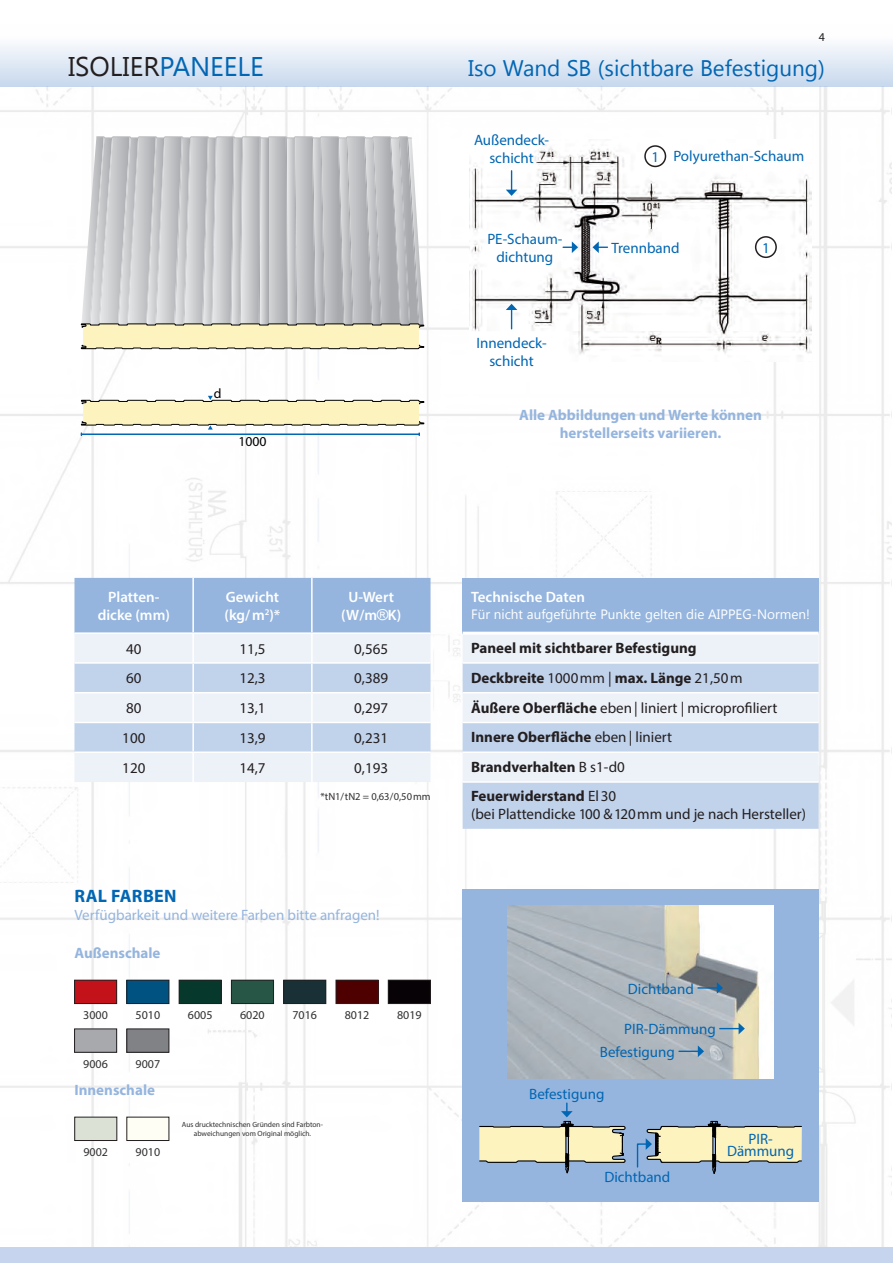
<style>
.page{position:relative;width:893px;height:1263px;background:#fff}
.page>*{position:absolute;margin:0;border:0;box-sizing:border-box;transform-origin:0 0}
.t1{font:27px "Lao UI";color:#231f20}
.t2{font:22.5px "Lao UI";color:#0166b3}
.t3{font:700 18px "Myriad Pro";letter-spacing:.02em;color:#0166b3}
.t4{font:700 15px/29.7px "Myriad Pro";color:#231f20}
.t5{font:15px/18px "Myriad Pro";color:#0166b3;text-align:center}
.t6{font:15px "Myriad Pro";color:#231f20}
.t7{font:700 15px/18px "Myriad Pro";color:#95b5de;text-align:center}
.t8{font:15px/18px "Myriad Variable Concept";color:#fff;text-align:center}
.t9{font:15px "Myriad Pro";color:#95b5de}
.t10{font:13.65px "Myriad";color:#000}
.t11{font:13.5px "Lao UI";color:#fff}
.t12{font:12px "Myriad Pro";color:#312f30}
.t13{font:12px "Myriad Pro";color:#231f20}
.t14{font:10.5px "Myriad Pro";color:#312f30}
.t15{font:7.5px/9px "Myriad Pro";color:#312f30;text-align:center}
.s1{color:#0166b3}
.s2{font-weight:400}
</style>
<div class="page">
<img style="left:0;top:86px;width:892px;height:1161px">
<div style="left:0;top:24px;width:893px;height:62px;background:linear-gradient(to bottom,#fff,#cadaef)"></div>
<div style="left:0;top:1247px;width:893px;height:16px;background:#c6d5ed"></div>
<svg style="left:80px;top:396px;width:345px;height:40px"></svg>
<svg style="left:80px;top:136px;width:345px;height:215px;background:#cbcac7"></svg>
<img style="left:470px;top:139px;width:342px;height:223px">
<svg style="left:563px;top:241px;width:15px;height:12px"></svg>
<svg style="left:506px;top:171px;width:11px;height:25px"></svg>
<svg style="left:506px;top:304px;width:11px;height:25px"></svg>
<svg style="left:592px;top:241px;width:15px;height:12px"></svg>
<div style="left:755px;top:236px;width:22px;height:22px;border:2px solid #231f20;border-radius:50%"></div>
<div style="left:644px;top:145px;width:22px;height:22px;border:2px solid #231f20;border-radius:50%"></div>
<div style="left:462px;top:890px;width:357px;height:312px;background:#95b5de"></div>
<img style="left:507px;top:906px;width:267px;height:172px">
<svg style="left:679px;top:1045px;width:25px;height:12px"></svg>
<svg style="left:698px;top:982px;width:25px;height:12px"></svg>
<svg style="left:720px;top:1023px;width:25px;height:11px"></svg>
<svg style="left:479px;top:1103px;width:147px;height:71px"></svg>
<svg style="left:636px;top:1121px;width:166px;height:53px"></svg>
<div style="left:74px;top:578px;width:357px;height:54px;background:#95b5de"></div>
<div style="left:74px;top:634px;width:357px;height:148px;background:#edf2f9"></div>
<svg style="left:74px;top:664px;width:357px;height:87px;background:#d0ddef"></svg>
<hr style="left:192px;top:578px;width:2px;height:54px;background:#fff">
<hr style="left:311px;top:578px;width:2px;height:54px;background:#fff">
<hr style="left:74px;top:632px;width:119px;height:2px;background:#fff">
<hr style="left:193px;top:632px;width:119px;height:2px;background:#fff">
<hr style="left:192px;top:634px;width:2px;height:28px;background:#fff">
<hr style="left:312px;top:632px;width:119px;height:2px;background:#fff">
<hr style="left:311px;top:634px;width:2px;height:28px;background:#fff">
<hr style="left:74px;top:662px;width:119px;height:2px;background:#fff">
<hr style="left:193px;top:662px;width:119px;height:2px;background:#fff">
<hr style="left:192px;top:664px;width:2px;height:28px;background:#fff">
<hr style="left:312px;top:662px;width:119px;height:2px;background:#fff">
<hr style="left:311px;top:664px;width:2px;height:28px;background:#fff">
<hr style="left:74px;top:692px;width:119px;height:1px;background:#fff">
<hr style="left:193px;top:692px;width:119px;height:1px;background:#fff">
<hr style="left:192px;top:693px;width:2px;height:29px;background:#fff">
<hr style="left:312px;top:692px;width:119px;height:1px;background:#fff">
<hr style="left:311px;top:693px;width:2px;height:29px;background:#fff">
<hr style="left:74px;top:722px;width:119px;height:1px;background:#fff">
<hr style="left:193px;top:722px;width:119px;height:1px;background:#fff">
<hr style="left:192px;top:723px;width:2px;height:28px;background:#fff">
<hr style="left:312px;top:722px;width:119px;height:1px;background:#fff">
<hr style="left:311px;top:723px;width:2px;height:28px;background:#fff">
<hr style="left:74px;top:751px;width:119px;height:2px;background:#fff">
<hr style="left:193px;top:751px;width:119px;height:2px;background:#fff">
<hr style="left:192px;top:753px;width:2px;height:29px;background:#fff">
<hr style="left:312px;top:751px;width:119px;height:2px;background:#fff">
<hr style="left:311px;top:753px;width:2px;height:29px;background:#fff">
<div style="left:463px;top:578px;width:356px;height:55px;background:#95b5de"></div>
<div style="left:463px;top:635px;width:356px;height:27px;background:#edf2f9"></div>
<svg style="left:463px;top:664px;width:356px;height:165px;background:#d1ddf0"></svg>
<hr style="left:463px;top:662px;width:356px;height:2px;background:#fff">
<hr style="left:463px;top:692px;width:356px;height:1px;background:#fff">
<hr style="left:463px;top:722px;width:356px;height:1px;background:#fff">
<hr style="left:463px;top:751px;width:356px;height:2px;background:#fff">
<hr style="left:463px;top:781px;width:356px;height:2px;background:#fff">
<hr style="left:463px;top:632px;width:356px;height:3px;background:#fff">
<div style="left:179px;top:980px;width:42px;height:23px;background:#06382b"></div>
<div style="left:179px;top:980px;width:42px;height:24px;border:1px solid #231f20"></div>
<div style="left:127px;top:980px;width:42px;height:23px;background:#005381"></div>
<div style="left:127px;top:980px;width:42px;height:24px;border:1px solid #231f20"></div>
<div style="left:284px;top:980px;width:42px;height:23px;background:#183036"></div>
<div style="left:283px;top:980px;width:43px;height:24px;border:1px solid #231f20"></div>
<div style="left:231px;top:980px;width:43px;height:23px;background:#275546"></div>
<div style="left:231px;top:980px;width:43px;height:24px;border:1px solid #231f20"></div>
<div style="left:336px;top:980px;width:42px;height:23px;background:#4e0000"></div>
<div style="left:336px;top:980px;width:42px;height:24px;border:1px solid #231f20"></div>
<div style="left:75px;top:1029px;width:42px;height:23px;background:#a8a9ad"></div>
<div style="left:74px;top:1029px;width:43px;height:23px;border:1px solid #231f20"></div>
<div style="left:75px;top:980px;width:42px;height:23px;background:#c4121a"></div>
<div style="left:74px;top:980px;width:43px;height:24px;border:1px solid #231f20"></div>
<div style="left:127px;top:1117px;width:42px;height:23px;background:#fffef4"></div>
<div style="left:127px;top:1117px;width:42px;height:24px;border:1px solid #231f20"></div>
<div style="left:75px;top:1117px;width:42px;height:23px;background:#dbe1d4"></div>
<div style="left:74px;top:1117px;width:43px;height:24px;border:1px solid #231f20"></div>
<div style="left:388px;top:980px;width:42px;height:23px;background:#060205"></div>
<div style="left:388px;top:980px;width:43px;height:24px;border:1px solid #231f20"></div>
<div style="left:127px;top:1029px;width:42px;height:23px;background:#808285"></div>
<div style="left:127px;top:1029px;width:42px;height:23px;border:1px solid #231f20"></div>
<p class="t13" style="left:819px;top:29px;width:8px">4</p>
<h1 class="t1" style="left:68px;top:48px;width:197px">ISOLIER<span class="s1">PANEELE</span></h1>
<h2 class="t2" style="left:468px;top:53px;width:358px">Iso Wand SB (sichtbare Befestigung)</h2>
<p class="t10" style="left:214px;top:387px;width:9px">d</p>
<p class="t10" style="left:239px;top:434px;width:30px">1000</p>
<p class="t5" style="left:474px;top:130px;width:77px">Außendeck&shy;schicht</p>
<p class="t5" style="left:487px;top:230px;width:77px">PE-Schaum&shy;dichtung</p>
<p class="t5" style="left:476px;top:334px;width:72px">Innendeck&shy;schicht</p>
<p class="t5" style="left:651px;top:148px;width:9px">1</p>
<p class="t5" style="left:673px;top:147px;width:132px">Polyurethan-Schaum</p>
<p class="t5" style="left:611px;top:238px;width:70px">Trennband</p>
<p class="t5" style="left:762px;top:238px;width:9px">1</p>
<p class="t7" style="left:519px;top:405px;width:244px">Alle Abbildungen und Werte können herstellerseits variieren.</p>
<p class="t8" style="left:98px;top:587px;width:74px">Platten&shy;dicke (mm)</p>
<p class="t8" style="left:224px;top:587px;width:58px;text-align:left">Gewicht (kg/ m<sup>2</sup>)*</p>
<p class="t8" style="left:341px;top:588px;width:61px">U-Wert (W/m K)</p>
<p class="t6" style="left:126px;top:639px;width:17px">40</p>
<p class="t6" style="left:239px;top:639px;width:28px">11,5</p>
<p class="t6" style="left:354px;top:639px;width:35px">0,565</p>
<p class="t6" style="left:126px;top:669px;width:17px">60</p>
<p class="t6" style="left:239px;top:669px;width:28px">12,3</p>
<p class="t6" style="left:354px;top:669px;width:35px">0,389</p>
<p class="t6" style="left:126px;top:699px;width:17px">80</p>
<p class="t6" style="left:239px;top:699px;width:28px">13,1</p>
<p class="t6" style="left:354px;top:699px;width:35px">0,297</p>
<p class="t6" style="left:122px;top:729px;width:25px">100</p>
<p class="t6" style="left:239px;top:729px;width:28px">13,9</p>
<p class="t6" style="left:354px;top:729px;width:35px">0,231</p>
<p class="t6" style="left:122px;top:758px;width:25px">120</p>
<p class="t6" style="left:239px;top:758px;width:28px">14,7</p>
<p class="t6" style="left:354px;top:758px;width:35px">0,193</p>
<p class="t14" style="left:321px;top:790px;width:112px">*tN1/tN2 = 0,63/0,50mm</p>
<p class="t3" style="left:75px;top:884px;width:104px">RAL FARBEN</p>
<p class="t9" style="left:74px;top:906px;width:307px">Verfügbarkeit und weitere Farben bitte anfragen!</p>
<p class="t7" style="left:74px;top:943px;width:88px">Außenschale</p>
<p class="t12" style="left:83px;top:1008px;width:26px">3000</p>
<p class="t12" style="left:83px;top:1056px;width:26px">9006</p>
<p class="t12" style="left:136px;top:1008px;width:26px">5010</p>
<p class="t12" style="left:188px;top:1008px;width:26px">6005</p>
<p class="t12" style="left:240px;top:1008px;width:26px">6020</p>
<p class="t12" style="left:292px;top:1008px;width:26px">7016</p>
<p class="t12" style="left:345px;top:1008px;width:26px">8012</p>
<p class="t12" style="left:136px;top:1056px;width:26px">9007</p>
<p class="t7" style="left:74px;top:1080px;width:82px">Innenschale</p>
<p class="t12" style="left:83px;top:1145px;width:26px">9002</p>
<p class="t12" style="left:136px;top:1145px;width:26px">9010</p>
<p class="t15" style="left:182px;top:1120px;width:143px">Aus drucktechnischen Gründen sind Farbton&shy;abweichungen vom Original möglich.</p>
<p class="t12" style="left:397px;top:1008px;width:26px">8019</p>
<p class="t8" style="left:471px;top:588px;width:115px">Technische Daten</p>
<p class="t11" style="left:471px;top:605px;width:340px">Für nicht aufgeführte Punkte gelten die AIPPEG-Normen!</p>
<p class="t4" style="left:471px;top:633px;width:308px">Paneel mit sichtbarer Befestigung<br>Deckbreite <span class="s2">1000mm |</span> max. Länge <span class="s2">21,50m </span>Äußere Oberfläche <span class="s2">eben | liniert | microprofiliert </span>Innere Oberfläche <span class="s2">eben | liniert </span>Brandverhalten <span class="s2">B s1-d0<br></span>Feuerwiderstand <span class="s2">El 30</span></p>
<p class="t6" style="left:471px;top:805px;width:336px">(bei Plattendicke 100 &amp; 120mm und je nach Hersteller)</p>
<p class="t5" style="left:628px;top:979px;width:67px">Dichtband</p>
<p class="t5" style="left:624px;top:1020px;width:93px">PIR-Dämmung</p>
<p class="t5" style="left:600px;top:1043px;width:77px">Befestigung</p>
<p class="t5" style="left:529px;top:1085px;width:77px">Befestigung</p>
<p class="t5" style="left:604px;top:1168px;width:68px">Dichtband</p>
<p class="t5" style="left:727px;top:1132px;width:69px;line-height:12px">PIR-<br>Dämmung</p>
</div>
